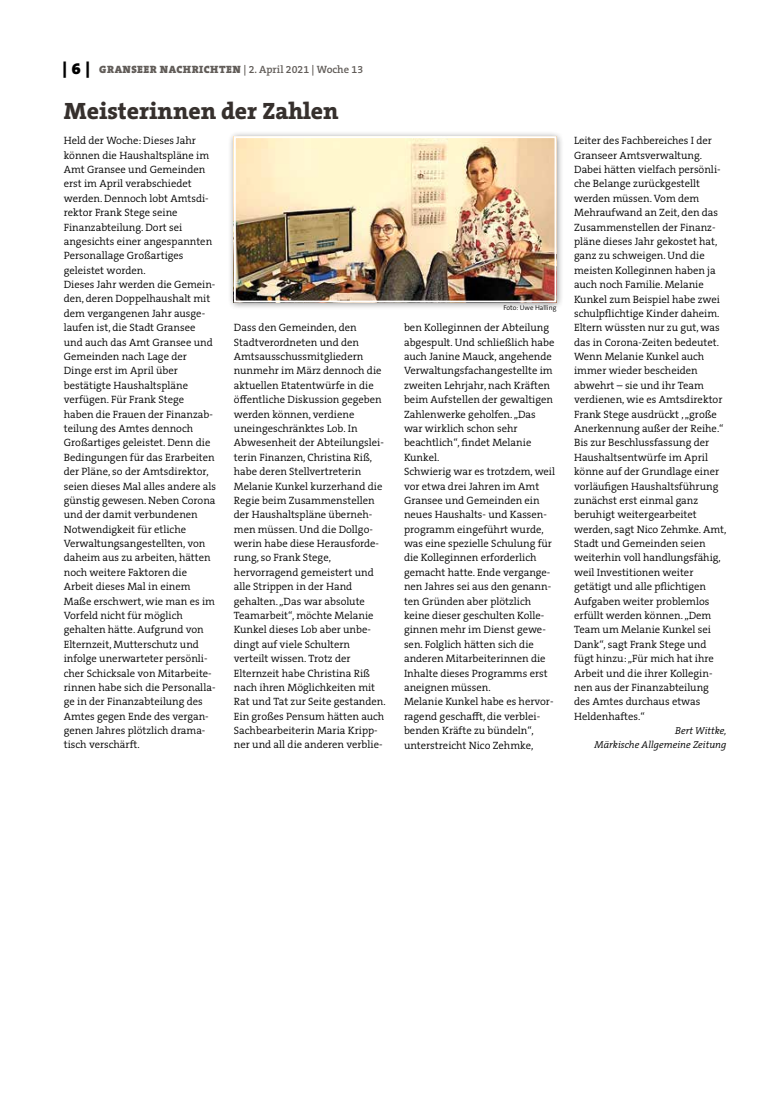
<style>
.page{position:relative;width:762px;height:1117px;background:#fff}
.page>*{position:absolute;margin:0;border:0;box-sizing:border-box;transform-origin:0 0}
.t1{font:800 23.75px "The Serif B W8";color:#36302d}
.t2{font:300 10.62px/14.4px "The Serif B W4";color:#000}
.t3{font:600 10.62px "The Serif B W6";color:#615c58}
.t4{font:italic 300 10px/14.4px "The Serif B W4";color:#000;text-align:right}
.t5{font:300 6.88px "The Sans B W4";color:#000}
.s1{font-family:"The Serif B W9";font-weight:900;font-size:16.25px;color:#000}
.s2{font-family:"The Serif B W9";font-weight:900}
</style>
<div class="page">
<div style="left:228px;top:130px;width:336px;height:180px;background:#000;opacity:.45"></div>
<img style="left:237px;top:139px;width:316px;height:160px">
<div style="left:234px;top:136px;width:322px;height:166px;border:2px solid #fff"></div>
<p class="t3" style="left:63px;top:63px;width:302px"><span class="s1">| 6 |</span> <span class="s2">GRANSEER NACHRICHTEN</span> | 2. April 2021 | Woche 13</p>
<h1 class="t1" style="left:64px;top:95px;width:276px">Meisterinnen der Zahlen</h1>
<p class="t2" style="left:64px;top:133px;width:154px">Held der Woche: Dieses Jahr können die Haushaltspläne im<br>Amt Gransee und Gemeinden erst im April verabschiedet werden. Dennoch lobt Amtsdi&shy;rektor Frank Stege seine<br>Finanzabteilung. Dort sei angesichts einer angespannten<br>Personallage Großartiges geleistet worden.<br>Dieses Jahr werden die Gemein&shy;den, deren Doppelhaushalt mit dem vergangenen Jahr ausge&shy;laufen ist, die Stadt Gransee und auch das Amt Gransee und<br>Gemeinden nach Lage der<br>Dinge erst im April über bestätigte Haushaltspläne verfügen. Für Frank Stege haben die Frauen der Finanzab&shy;teilung des Amtes dennoch<br>Großartiges geleistet. Denn die<br>Bedingungen für das Erarbeiten der Pläne, so der Amtsdirektor, seien dieses Mal alles andere als günstig gewesen. Neben Corona und der damit verbundenen<br>Notwendigkeit für etliche<br>Verwaltungsangestellten, von daheim aus zu arbeiten, hätten noch weitere Faktoren die<br>Arbeit dieses Mal in einem<br>Maße erschwert, wie man es im<br>Vorfeld nicht für möglich gehalten hätte. Aufgrund von<br>Elternzeit, Mutterschutz und infolge unerwarteter persönli&shy;cher Schicksale von Mitarbeite&shy;rinnen habe sich die Personalla&shy;ge in der Finanzabteilung des<br>Amtes gegen Ende des vergan&shy;genen Jahres plötzlich drama&shy;tisch verschärft.</p>
<p class="t5" style="left:503px;top:303px;width:55px">Foto: Uwe Halling</p>
<p class="t2" style="left:234px;top:320px;width:153px">Dass den Gemeinden, den<br>Stadtverordneten und den<br>Amtsausschussmitgliedern nunmehr im März dennoch die aktuellen Etatentwürfe in die öffentliche Diskussion gegeben werden können, verdiene uneingeschränktes Lob. In<br>Abwesenheit der Abteilungslei&shy;terin Finanzen, Christina Riß, habe deren Stellvertreterin<br>Melanie Kunkel kurzerhand die<br>Regie beim Zusammenstellen der Haushaltspläne überneh&shy;men müssen. Und die Dollgo&shy;werin habe diese Herausforde&shy;rung, so Frank Stege, hervorragend gemeistert und alle Strippen in der Hand gehalten. „Das war absolute<br>Teamarbeit“, möchte Melanie<br>Kunkel dieses Lob aber unbe&shy;dingt auf viele Schultern verteilt wissen. Trotz der<br>Elternzeit habe Christina Riß nach ihren Möglichkeiten mit<br>Rat und Tat zur Seite gestanden.<br>Ein großes Pensum hätten auch<br>Sachbearbeiterin Maria Kripp&shy;ner und all die anderen verblie-</p>
<p class="t2" style="left:404px;top:320px;width:153px">ben Kolleginnen der Abteilung abgespult. Und schließlich habe auch Janine Mauck, angehende<br>Verwaltungsfachangestellte im zweiten Lehrjahr, nach Kräften beim Aufstellen der gewaltigen<br>Zahlenwerke geholfen. „Das war wirklich schon sehr beachtlich“, findet Melanie<br>Kunkel.<br>Schwierig war es trotzdem, weil vor etwa drei Jahren im Amt<br>Gransee und Gemeinden ein neues Haushalts- und Kassen&shy;programm eingeführt wurde, was eine spezielle Schulung für die Kolleginnen erforderlich gemacht hatte. Ende vergange&shy;nen Jahres sei aus den genann&shy;ten Gründen aber plötzlich keine dieser geschulten Kolle&shy;ginnen mehr im Dienst gewe&shy;sen. Folglich hätten sich die anderen Mitarbeiterinnen die<br>Inhalte dieses Programms erst aneignen müssen.<br>Melanie Kunkel habe es hervor&shy;ragend geschafft, die verblei&shy;benden Kräfte zu bündeln“, unterstreicht Nico Zehmke,</p>
<p class="t2" style="left:574px;top:133px;width:154px">Leiter des Fachbereiches I der<br>Granseer Amtsverwaltung.<br>Dabei hätten vielfach persönli&shy;che Belange zurückgestellt werden müssen. Vom dem<br>Mehraufwand an Zeit, den das<br>Zusammenstellen der Finanz&shy;pläne dieses Jahr gekostet hat, ganz zu schweigen. Und die meisten Kolleginnen haben ja auch noch Familie. Melanie<br>Kunkel zum Beispiel habe zwei schulpflichtige Kinder daheim.<br>Eltern wüssten nur zu gut, was das in Corona-Zeiten bedeutet.<br>Wenn Melanie Kunkel auch immer wieder bescheiden abwehrt – sie und ihr Team verdienen, wie es Amtsdirektor<br>Frank Stege ausdrückt , „große<br>Anerkennung außer der Reihe.“<br>Bis zur Beschlussfassung der<br>Haushaltsentwürfe im April könne auf der Grundlage einer vorläufigen Haushaltsführung zunächst erst einmal ganz beruhigt weitergearbeitet werden, sagt Nico Zehmke. Amt,<br>Stadt und Gemeinden seien weiterhin voll handlungsfähig, weil Investitionen weiter getätigt und alle pflichtigen<br>Aufgaben weiter problemlos erfüllt werden können. „Dem<br>Team um Melanie Kunkel sei<br>Dank“, sagt Frank Stege und fügt hinzu: „Für mich hat ihre<br>Arbeit und die ihrer Kollegin&shy;nen aus der Finanzabteilung des Amtes durchaus etwas<br>Heldenhaftes.“</p>
<p class="t4" style="left:594px;top:723px;width:133px">Bert Wittke,<br>Märkische Allgemeine Zeitung</p>
</div>
